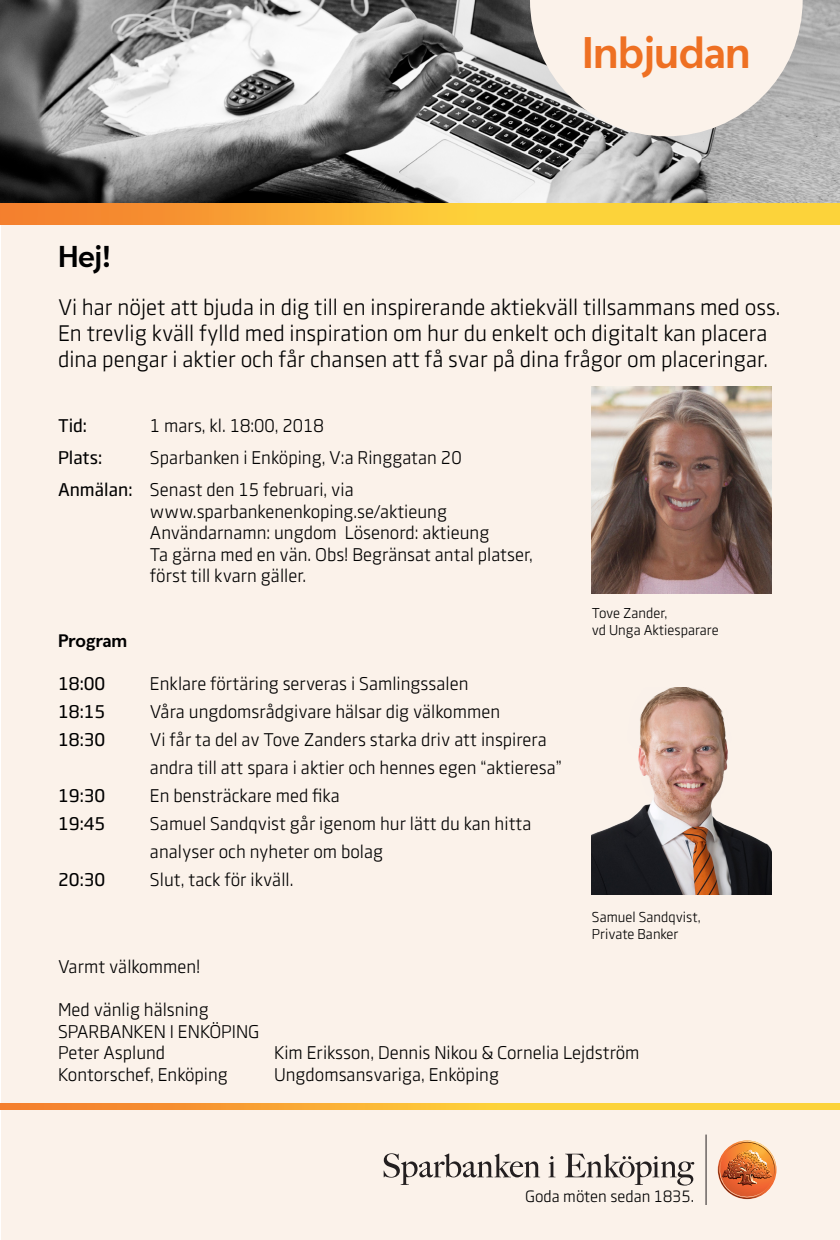
<style>
.page{position:relative;width:840px;height:1240px;background:#fff}
.page>*{position:absolute;margin:0;border:0;box-sizing:border-box;transform-origin:0 0}
.t1{font:700 44px "Swedbank Headline";letter-spacing:-.01em;color:#ee7023}
.t2{font:700 30px "Swedbank Headline";color:#000}
.t3{font:22px/26.4px "Swedbank";color:#000}
.t4{font:18px/21.6px "Swedbank";color:#000}
.t5{font:500 18px "Swedbank";color:#000}
.t6{font:700 18px "Swedbank Headline";color:#000}
.t7{font:16px "Swedbank";color:#000}
.t8{font:14px/16.8px "Swedbank";color:#000}
.s1{font-weight:500}
</style>
<div class="page">
<div style="left:2px;top:195px;width:838px;height:1045px;background:#fbf2ea"></div>
<img style="left:1px;top:0;width:839px;height:203px">
<svg style="left:0;top:203px;width:840px;height:22px;background:#f9b736"></svg>
<img style="left:592px;top:386px;width:180px;height:207px">
<img style="left:592px;top:688px;width:180px;height:207px">
<hr style="left:706px;top:1135px;width:1px;height:70px;background:#231f20">
<svg style="left:384px;top:1153px;width:156px;height:32px"></svg>
<svg style="left:548px;top:1156px;width:7px;height:21px"></svg>
<svg style="left:565px;top:1154px;width:129px;height:32px"></svg>
<img style="left:718px;top:1140px;width:59px;height:60px">
<svg style="left:1px;top:1104px;width:839px;height:6px;background:#f9b636"></svg>
<svg style="left:530px;top:0;width:273px;height:136px;background:#e3dcd5"></svg>
<p class="t1" style="left:582px;top:27px;width:170px">Inbjudan</p>
<p class="t2" style="left:58px;top:238px;width:55px">Hej!</p>
<p class="t3" style="left:58px;top:293px;width:724px">Vi har nöjet att bjuda in dig till en inspirerande aktiekväll tillsammans med oss.<br>En trevlig kväll fylld med inspiration om hur du enkelt och digitalt kan placera dina pengar i aktier och får chansen att få svar på dina frågor om placeringar.</p>
<p class="t5" style="left:58px;top:415px;width:31px">Tid:</p>
<p class="t4" style="left:150px;top:415px;width:175px">1 mars, kl. 18:00, 2018</p>
<p class="t5" style="left:58px;top:447px;width:46px">Plats:</p>
<p class="t4" style="left:150px;top:447px;width:313px">Sparbanken i Enköping, V:a Ringgatan 20</p>
<p class="t4" style="left:58px;top:479px;width:297px"><span class="s1">Anmälan:</span> Senast den 15 februari, via</p>
<p class="t4" style="left:150px;top:500px;width:299px">www.sparbankenenkoping.se/aktieung</p>
<p class="t4" style="left:150px;top:522px;width:341px">Användarnamn: ungdom Lösenord: aktieung</p>
<p class="t4" style="left:150px;top:544px;width:384px">Ta gärna med en vän. Obs! Begränsat antal platser, först till kvarn gäller.</p>
<p class="t6" style="left:58px;top:630px;width:71px">Program</p>
<p class="t5" style="left:58px;top:674px;width:49px">18:00</p>
<p class="t4" style="left:150px;top:673px;width:320px">Enklare förtäring serveras i Samlingssalen</p>
<p class="t5" style="left:58px;top:702px;width:49px">18:15</p>
<p class="t4" style="left:150px;top:701px;width:352px">Våra ungdomsrådgivare hälsar dig välkommen</p>
<p class="t5" style="left:58px;top:730px;width:49px">18:30</p>
<p class="t4" style="left:150px;top:726px;width:413px;line-height:28px">Vi får ta del av Tove Zanders starka driv att inspirera andra till att spara i aktier och hennes egen “aktieresa”</p>
<p class="t5" style="left:58px;top:786px;width:49px">19:30</p>
<p class="t4" style="left:150px;top:785px;width:191px">En bensträckare med fika</p>
<p class="t5" style="left:58px;top:814px;width:49px">19:45</p>
<p class="t4" style="left:150px;top:810px;width:383px;line-height:28px">Samuel Sandqvist går igenom hur lätt du kan hitta analyser och nyheter om bolag</p>
<p class="t5" style="left:58px;top:870px;width:49px">20:30</p>
<p class="t4" style="left:150px;top:869px;width:145px">Slut, tack för ikväll.</p>
<p class="t8" style="left:592px;top:605px;width:128px">Tove Zander,<br>vd Unga Aktiesparare</p>
<p class="t8" style="left:592px;top:909px;width:110px">Samuel Sandqvist,<br>Private Banker</p>
<p class="t4" style="left:58px;top:956px;width:144px">Varmt välkommen!</p>
<p class="t4" style="left:58px;top:999px;width:152px">Med vänlig hälsning</p>
<p class="t4" style="left:58px;top:1020px;width:203px">SPARBANKEN I ENKÖPING<br>Peter Asplund</p>
<p class="t4" style="left:274px;top:1042px;width:367px">Kim Eriksson, Dennis Nikou &amp; Cornelia Lejdström</p>
<p class="t4" style="left:58px;top:1064px;width:171px">Kontorschef, Enköping</p>
<p class="t4" style="left:274px;top:1064px;width:227px">Ungdomsansvariga, Enköping</p>
<p class="t7" style="left:525px;top:1187px;width:170px">Goda möten sedan 1835.</p>
</div>
